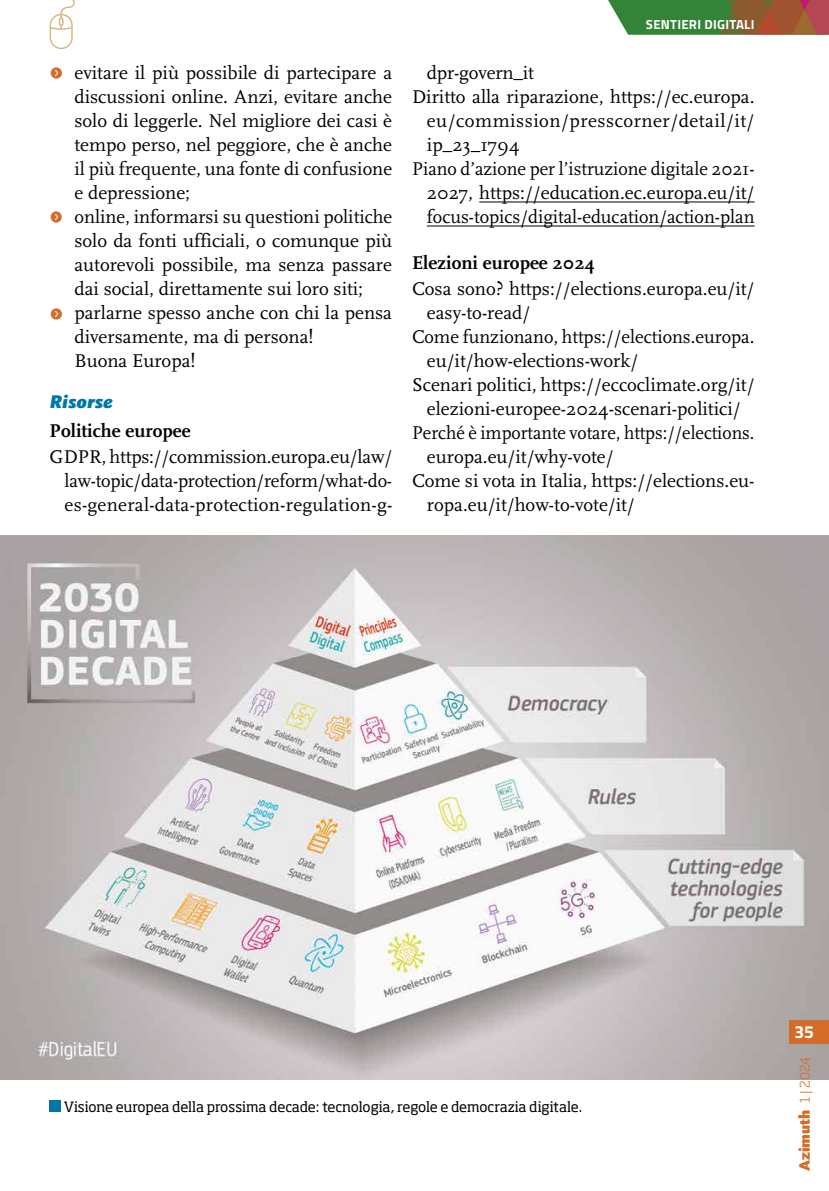
<style>
.page{position:relative;width:829px;height:1191px;background:#fff}
.page>*{position:absolute;margin:0;border:0;box-sizing:border-box;transform-origin:0 0}
.t1{font:19.25px/24px "Scala";color:#000;text-align:justify}
.t2{font:19.25px "Scala";color:#000;scale:.95 1}
.t3{font:19.25px "Scala";color:#000;scale:.96 1}
.t4{font:19.25px "Scala";letter-spacing:.025em;color:#000}
.t5{font:700 19.25px "Scala";color:#000}
.t6{font:italic 900 19.25px "Scala Sans";color:#0076aa}
.t7{font:700 17.5px "Titillium Web";color:#fff}
.t8{font:900 15.75px "Scala Sans";color:#d36c28}
.t9{font:14px "Soho Std";letter-spacing:-.01em;color:#000}
.t10{font:700 13.12px "Titillium Web";letter-spacing:.02em;color:#fff}
.s1{font-family:"Soho Std";font-weight:300;font-size:13.12px}
</style>
<div class="page">
<svg style="left:608px;top:0;width:220px;height:35px"></svg>
<div style="left:50px;top:14px;width:23px;height:35px;border:1px solid #d2b884;border-radius:11px"></div>
<svg style="left:50px;top:0;width:25px;height:31px"></svg>
<div style="left:59px;top:18px;width:5px;height:8px;border:1px solid #d2b884;border-radius:2px"></div>
<img style="left:0;top:536px;width:828px;height:544px">
<div style="left:789px;top:1019px;width:39px;height:24px;background:#d36c28"></div>
<hr style="left:479px;top:202px;width:275px;height:1px;background:#000">
<hr style="left:427px;top:226px;width:327px;height:1px;background:#000">
<div style="left:50px;top:1100px;width:11px;height:12px;background:#0076aa"></div>
<p class="t1" style="left:50px;top:61px;width:344px"><sub>f</sub> evitare il più possibile di partecipare a</p>
<p class="t1" style="left:74px;top:85px;width:319px">discussioni online. Anzi, evitare anche</p>
<p class="t1" style="left:74px;top:109px;width:319px">solo di leggerle. Nel migliore dei casi è</p>
<p class="t1" style="left:74px;top:133px;width:319px">tempo perso, nel peggiore, che è anche</p>
<p class="t1" style="left:74px;top:157px;width:319px">il più frequente, una fonte di confusione</p>
<p class="t1" style="left:74px;top:181px;width:117px">e depressione;</p>
<p class="t1" style="left:50px;top:205px;width:344px"><sub>f</sub> online, informarsi su questioni politiche</p>
<p class="t1" style="left:74px;top:229px;width:319px">solo da fonti ufficiali, o comunque più</p>
<p class="t1" style="left:74px;top:253px;width:319px">autorevoli possibile, ma senza passare</p>
<p class="t1" style="left:74px;top:277px;width:290px">dai social, direttamente sui loro siti;</p>
<p class="t1" style="left:50px;top:301px;width:344px"><sub>f</sub> parlarne spesso anche con chi la pensa</p>
<p class="t1" style="left:74px;top:325px;width:241px">diversamente, ma di persona!</p>
<p class="t1" style="left:74px;top:349px;width:123px">Buona Europa!</p>
<p class="t6" style="left:50px;top:391px;width:65px">Risorse</p>
<p class="t5" style="left:50px;top:420px;width:142px">Politiche europee</p>
<p class="t1" style="left:64px;top:445px;width:329px;text-indent:-15px">GDPR, https://commission.europa.eu/law/ law-topic/data-protection/reform/what-do&shy;es-general-data-protection-regulation-g-</p>
<p class="t10" style="left:646px;top:15px;width:110px">SENTIERI DIGITALI</p>
<p class="t1" style="left:427px;top:61px;width:108px">dpr-govern_it</p>
<p class="t1" style="left:412px;top:85px;width:344px">Diritto alla riparazione, https://ec.europa.</p>
<p class="t4" style="left:427px;top:110px;width:329px">eu/commission/presscorner/detail/it/</p>
<p class="t1" style="left:427px;top:133px;width:94px">ip_23_1794</p>
<p class="t3" style="left:412px;top:158px;width:358px">Piano d’azione per l’istruzione digitale 2021-</p>
<p class="t1" style="left:427px;top:181px;width:329px">2027, https://education.ec.europa.eu/it/</p>
<p class="t1" style="left:427px;top:205px;width:329px">focus-topics/digital-education/action-plan</p>
<p class="t5" style="left:412px;top:252px;width:185px">Elezioni europee 2024</p>
<p class="t1" style="left:412px;top:277px;width:344px">Cosa sono? https://elections.europa.eu/it/</p>
<p class="t1" style="left:427px;top:301px;width:105px">easy-to-read/</p>
<p class="t1" style="left:412px;top:325px;width:344px">Come funzionano, https://elections.europa.</p>
<p class="t1" style="left:427px;top:349px;width:213px">eu/it/how-elections-work/</p>
<p class="t1" style="left:412px;top:373px;width:344px">Scenari politici, https://eccoclimate.org/it/</p>
<p class="t1" style="left:427px;top:397px;width:315px">elezioni-europee-2024-scenari-politici/</p>
<p class="t2" style="left:412px;top:422px;width:362px">Perché è importante votare, https://elections.</p>
<p class="t1" style="left:427px;top:445px;width:188px">europa.eu/it/why-vote/</p>
<p class="t1" style="left:412px;top:469px;width:344px">Come si vota in Italia, https://elections.eu-</p>
<p class="t1" style="left:427px;top:493px;width:209px">ropa.eu/it/how-to-vote/it/</p>
<p class="t9" style="left:64px;top:1098px;width:520px">Visione europea della prossima decade: tecnologia, regole e democrazia digitale.</p>
<p class="t7" style="left:794px;top:1018px;width:21px">35</p>
<p class="t8" style="left:796px;top:1171px;width:116px;rotate:-90deg">Azimuth <span class="s1">1 | 2024</span></p>
</div>
